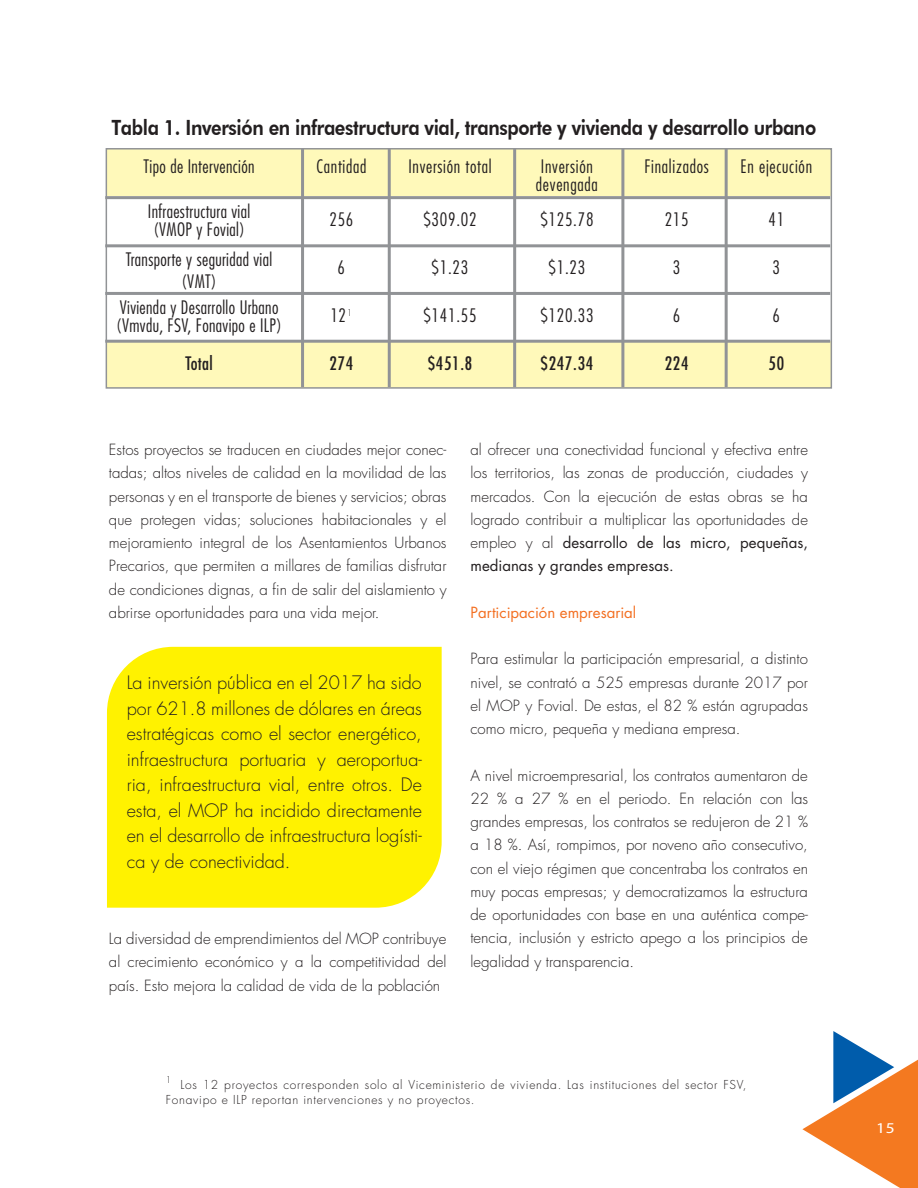
<style>
.page{position:relative;width:918px;height:1188px;background:#fff}
.page>*{position:absolute;margin:0;border:0;box-sizing:border-box;transform-origin:0 0}
.t1{font:800 21px "Futura BT";letter-spacing:-.02em;color:#231f20;scale:.88 1}
.t2{font:300 condensed 18.15px/18.1px "Futura";letter-spacing:.02em;color:#231f20}
.t3{font:300 condensed 18.15px/18.1px "Futura";letter-spacing:.04em;color:#231f20}
.t4{font:condensed 18.15px "Futura";letter-spacing:.04em;color:#231f20}
.t5{font:300 18px/25.5px "Futura";color:#231f20;text-align:justify}
.t6{font:300 15px/23.2px "Futura";color:#231f20;text-align:justify}
.t7{font:15px "Futura";color:#f36f21}
.t8{font:15px "Myriad Pro";color:#fff;scale:1.17 1}
.t9{font:300 12px/15px "Futura";letter-spacing:.06em;color:#231f20}
.t10{font:300 9px "Futura";color:#231f20}
.s1{font-weight:400}
</style>
<div class="page">
<div style="left:107px;top:341px;width:724px;height:47px;background:#fff9ba"></div>
<div style="left:107px;top:149px;width:724px;height:47px;background:#fff9ba"></div>
<div style="left:107px;top:647px;width:335px;height:261px;background:#fff200"></div>
<div style="left:106px;top:148px;width:726px;height:241px;border:2px solid #919396"></div>
<hr style="left:105px;top:196px;width:725px;height:3px;background:#919396">
<hr style="left:105px;top:244px;width:725px;height:3px;background:#919396">
<hr style="left:105px;top:292px;width:725px;height:3px;background:#919396">
<hr style="left:105px;top:340px;width:725px;height:3px;background:#919396">
<hr style="left:301px;top:148px;width:3px;height:239px;background:#919396">
<hr style="left:388px;top:148px;width:3px;height:239px;background:#919396">
<hr style="left:513px;top:148px;width:3px;height:239px;background:#919396">
<hr style="left:621px;top:148px;width:3px;height:239px;background:#919396">
<hr style="left:725px;top:148px;width:3px;height:239px;background:#919396">
<svg style="left:802px;top:1031px;width:116px;height:157px"></svg>
<p class="t1" style="left:111px;top:115px;width:803px">Tabla 1. Inversión en infraestructura vial, transporte y vivienda y desarrollo urbano</p>
<p class="t2" style="left:144px;top:157px;width:112px">Tipo de Intervención</p>
<p class="t3" style="left:316px;top:157px;width:51px">Cantidad</p>
<p class="t3" style="left:408px;top:157px;width:85px">Inversión total</p>
<p class="t3" style="left:536px;top:157px;width:63px">Inversión devengada</p>
<p class="t3" style="left:644px;top:157px;width:66px">Finalizados</p>
<p class="t3" style="left:741px;top:157px;width:73px">En ejecución</p>
<p class="t2" style="left:148px;top:202px;width:104px">Infraestructura vial (VMOP y Fovial)</p>
<p class="t2" style="left:329px;top:210px;width:26px">256</p>
<p class="t2" style="left:423px;top:210px;width:55px">$309.02</p>
<p class="t2" style="left:540px;top:210px;width:55px">$125.78</p>
<p class="t2" style="left:665px;top:210px;width:26px">215</p>
<p class="t2" style="left:768px;top:210px;width:17px">41</p>
<p class="t2" style="left:126px;top:249px;width:148px;line-height:21.1px;text-align:center">Transporte y seguridad vial (VMT)</p>
<p class="t2" style="left:338px;top:258px;width:9px">6</p>
<p class="t2" style="left:432px;top:258px;width:38px">$1.23</p>
<p class="t2" style="left:549px;top:258px;width:38px">$1.23</p>
<p class="t2" style="left:673px;top:258px;width:9px">3</p>
<p class="t2" style="left:773px;top:258px;width:9px">3</p>
<p class="t2" style="left:116px;top:298px;width:167px">Vivienda y Desarrollo Urbano (Vmvdu, FSV, Fonavipo e ILP)</p>
<p class="t2" style="left:330px;top:306px;width:24px">12<sup>1</sup></p>
<p class="t2" style="left:423px;top:306px;width:55px">$141.55</p>
<p class="t2" style="left:540px;top:306px;width:55px">$120.33</p>
<p class="t2" style="left:673px;top:306px;width:9px">6</p>
<p class="t2" style="left:773px;top:306px;width:9px">6</p>
<p class="t4" style="left:185px;top:352px;width:29px">Total</p>
<p class="t4" style="left:330px;top:352px;width:25px">274</p>
<p class="t4" style="left:428px;top:352px;width:46px">$451.8</p>
<p class="t4" style="left:541px;top:352px;width:54px">$247.34</p>
<p class="t4" style="left:665px;top:352px;width:25px">224</p>
<p class="t4" style="left:769px;top:352px;width:17px">50</p>
<p class="t6" style="left:109px;top:438px;width:339px">Estos proyectos se traducen en ciudades mejor conec&shy;tadas; altos niveles de calidad en la movilidad de las personas y en el transporte de bienes y servicios; obras que protegen vidas; soluciones habitacionales y el mejoramiento integral de los Asentamientos Urbanos Precarios, que permiten a millares de familias disfrutar de condiciones dignas, a fin de salir del aislamiento y abrirse oportunidades para una vida mejor.</p>
<p class="t5" style="left:127px;top:670px;width:297px">La inversión pública en el 2017 ha sido por 621.8 millones de dólares en áreas estratégicas como el sector energético, infraestructura portuaria y aeroportua&shy;ria, infraestructura vial, entre otros. De esta, el MOP ha incidido directamente en el desarrollo de infraestructura logísti&shy;ca y de conectividad.</p>
<p class="t6" style="left:109px;top:927px;width:339px">La diversidad de emprendimientos del MOP contribuye al crecimiento económico y a la competitividad del país. Esto mejora la calidad de vida de la población</p>
<p class="t6" style="left:470px;top:438px;width:339px">al ofrecer una conectividad funcional y efectiva entre los territorios, las zonas de producción, ciudades y mercados. Con la ejecución de estas obras se ha logrado contribuir a multiplicar las oportunidades de empleo y al <span class="s1">desarrollo de las micro, pequeñas, medianas y grandes empresas.</span></p>
<p class="t7" style="left:470px;top:602px;width:167px">Participación empresarial</p>
<p class="t6" style="left:470px;top:647px;width:339px">Para estimular la participación empresarial, a distinto nivel, se contrató a 525 empresas durante 2017 por el MOP y Fovial. De estas, el 82 % están agrupadas como micro, pequeña y mediana empresa.</p>
<p class="t6" style="left:470px;top:764px;width:339px">A nivel microempresarial, los contratos aumentaron de 22 % a 27 % en el periodo. En relación con las grandes empresas, los contratos se redujeron de 21 % a 18 %. Así, rompimos, por noveno año consecutivo, con el viejo régimen que concentraba los contratos en muy pocas empresas; y democratizamos la estructura de oportunidades con base en una auténtica compe&shy;tencia, inclusión y estricto apego a los principios de legalidad y transparencia.</p>
<p class="t10" style="left:166px;top:1074px;width:7px">1</p>
<p class="t9" style="left:166px;top:1077px;width:582px;text-indent:15px">Los 12 proyectos corresponden solo al Viceministerio de vivienda. Las instituciones del sector FSV,<br>Fonavipo e ILP reportan intervenciones y no proyectos.</p>
<p class="t8" style="left:876px;top:1118px;width:17px">15</p>
</div>
